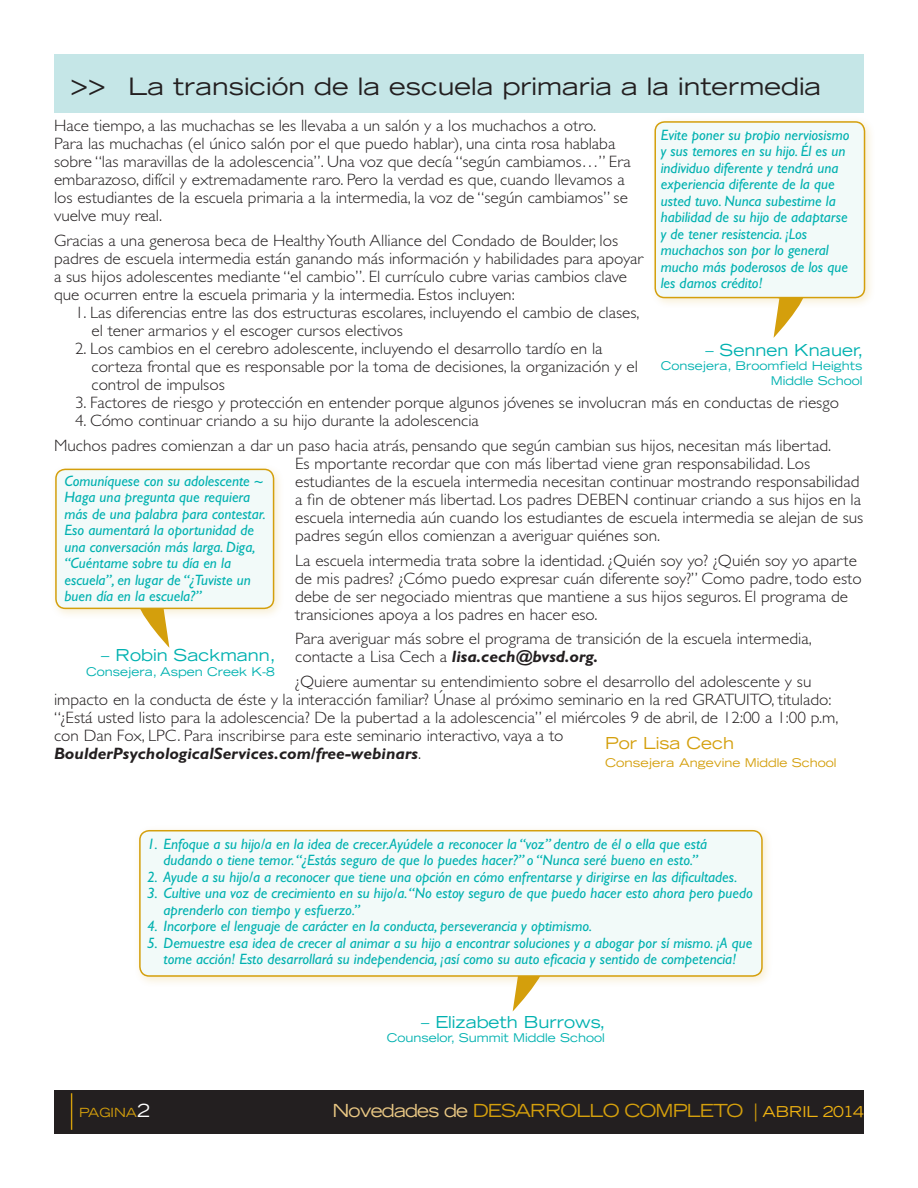
<style>
.page{position:relative;width:918px;height:1188px;background:#fff}
.page>*{position:absolute;margin:0;border:0;box-sizing:border-box;transform-origin:0 0}
.t1{font:expanded 24px "Trade Gothic LT Std";color:#231f20;scale:1.04 1}
.t2{font:expanded 18px "Trade Gothic LT Std";letter-spacing:-.05em;color:#d49f0c}
.t3{font:300 16.5px/18px "Gill Sans Std";color:#231f20;scale:1.04 1}
.t4{font:expanded 16.5px "Trade Gothic LT Std";color:#00b1b0}
.t5{font:expanded 16.5px "Trade Gothic LT Std";color:#d49f0c}
.t6{font:italic 15px/16.5px "Gill Sans Std";color:#00b1b0}
.t7{font:expanded 12.6px "Trade Gothic LT Std";color:#d49f0c}
.t8{font:expanded 12px/14.4px "Trade Gothic LT Std";color:#00b1b0;text-align:right}
.t9{font:expanded 12px "Trade Gothic LT Std";color:#d49f0c;scale:1.04 1}
.s1{font-size:30px}
.s2{font-weight:700;font-style:italic}
.s3{font-size:18px;color:#fff}
.s4{color:#eac884}
.s5{font-size:15px;color:#efb211}
</style>
<div class="page">
<div style="left:54px;top:1090px;width:810px;height:44px;background:#231f20"></div>
<hr style="left:71px;top:1093px;width:1px;height:37px;background:#d49f0c">
<div style="left:54px;top:54px;width:810px;height:58px;background:#c5e6e7"></div>
<svg style="left:773px;top:309px;width:24px;height:29px"></svg>
<div style="left:649px;top:116px;width:227px;height:193px;background:#d49f0c;opacity:.17"></div>
<div style="left:655px;top:122px;width:210px;height:176px;background:#f2faf9;border-radius:9px"></div>
<div style="left:654px;top:121px;width:211px;height:177px;border:2px solid #d49f0c;border-radius:9px"></div>
<svg style="left:147px;top:620px;width:23px;height:28px"></svg>
<div style="left:50px;top:463px;width:235px;height:157px;background:#d49f0c;opacity:.17"></div>
<div style="left:56px;top:469px;width:218px;height:139px;background:#f2faf9;border-radius:9px"></div>
<div style="left:55px;top:469px;width:219px;height:140px;border:2px solid #d49f0c;border-radius:9px"></div>
<svg style="left:512px;top:988px;width:21px;height:23px"></svg>
<div style="left:134px;top:825px;width:640px;height:163px;background:#d49f0c;opacity:.17"></div>
<div style="left:140px;top:831px;width:622px;height:145px;background:#f2faf9;border-radius:9px"></div>
<div style="left:139px;top:830px;width:624px;height:147px;border:2px solid #d49f0c;border-radius:9px"></div>
<h1 class="t1" style="left:70px;top:71px;width:723px"><span class="s1">&gt;&gt;</span> La transición de la escuela primaria a la intermedia</h1>
<p class="t3" style="left:54px;top:117px;width:556px">Hace tiempo, a las muchachas se les llevaba a un salón y a los muchachos a otro.<br>Para las muchachas (el único salón por el que puedo hablar), una cinta rosa hablaba sobre “las maravillas de la adolescencia”. Una voz que decía “según cambiamos…” Era embarazoso, difícil y extremadamente raro. Pero la verdad es que, cuando llevamos a los estudiantes de la escuela primaria a la intermedia, la voz de “según cambiamos” se vuelve muy real.</p>
<p class="t3" style="left:54px;top:232px;width:568px">Gracias a una generosa beca de Healthy Youth Alliance del Condado de Boulder, los padres de escuela intermedia están ganando más información y habilidades para apoyar a sus hijos adolescentes mediante “el cambio”. El currículo cubre varias cambios clave que ocurren entre la escuela primaria y la intermedia. Estos incluyen:</p>
<p class="t3" style="left:92px;top:304px;width:528px;text-indent:-16px">1. Las diferencias entre las dos estructuras escolares, incluyendo el cambio de clases, el tener armarios y el escoger cursos electivos</p>
<p class="t3" style="left:92px;top:340px;width:527px;text-indent:-16px">2. Los cambios en el cerebro adolescente, incluyendo el desarrollo tardío en la corteza frontal que es responsable por la toma de decisiones, la organización y el control de impulsos</p>
<p class="t3" style="left:75px;top:394px;width:736px">3. Factores de riesgo y protección en entender porque algunos jóvenes se involucran más en conductas de riesgo</p>
<p class="t3" style="left:54px;top:408px;width:749px;line-height:24.8px;text-indent:21px">4. Cómo continuar criando a su hijo durante la adolescencia<br>Muchos padres comienzan a dar un paso hacia atrás, pensando que según cambian sus hijos, necesitan más libertad.</p>
<p class="t3" style="left:295px;top:454px;width:548px">Es mportante recordar que con más libertad viene gran responsabilidad. Los estudiantes de la escuela intermedia necesitan continuar mostrando responsabilidad a fin de obtener más libertad. Los padres DEBEN continuar criando a sus hijos en la escuela internedia aún cuando los estudiantes de escuela intermedia se alejan de sus padres según ellos comienzan a averiguar quiénes son.</p>
<p class="t3" style="left:295px;top:551px;width:546px">La escuela intermedia trata sobre la identidad. ¿Quién soy yo? ¿Quién soy yo aparte de mis padres? ¿Cómo puedo expresar cuán diferente soy?” Como padre, todo esto debe de ser negociado mientras que mantiene a sus hijos seguros. El programa de transiciones apoya a los padres en hacer eso.</p>
<p class="t3" style="left:295px;top:630px;width:498px">Para averiguar más sobre el programa de transición de la escuela intermedia, contacte a Lisa Cech a <span class="s2">lisa.cech@bvsd.org.</span></p>
<p class="t3" style="left:54px;top:673px;width:756px;text-indent:241px">¿Quiere aumentar su entendimiento sobre el desarrollo del adolescente y su impacto en la conducta de éste y la interacción familiar? Únase al próximo seminario en la red GRATUITO, titulado: “¿Está usted listo para la adolescencia? De la pubertad a la adolescencia” el miércoles 9 de abril, de 12:00 a 1:00 p.m, con Dan Fox, LPC. Para inscribirse para este seminario interactivo, vaya a to <span class="s2">BoulderPsychologicalServices.com/free-webinars</span>.</p>
<p class="t6" style="left:661px;top:126px;width:190px">Evite poner su propio nerviosismo y sus temores en su hijo. Él es un individuo diferente y tendrá una experiencia diferente de la que usted tuvo. Nunca subestime la habilidad de su hijo de adaptarse y de tener resistencia. ¡Los muchachos son por lo general mucho más poderosos de los que les damos crédito!</p>
<p class="t4" style="left:705px;top:339px;width:160px">– Sennen Knauer,</p>
<p class="t8" style="left:661px;top:358px;width:203px">Consejera, Broomfield Heights<br>Middle School</p>
<p class="t6" style="left:64px;top:472px;width:203px">Comuníquese con su adolescente ~<br>Haga una pregunta que requiera más de una palabra para contestar.<br>Eso aumentará la oportunidad de una conversación más larga. Diga, “Cuéntame sobre tu día en la escuela”, en lugar de “¿Tuviste un buen día en la escuela?”</p>
<p class="t4" style="left:101px;top:644px;width:176px">– Robin Sackmann,</p>
<p class="t8" style="left:86px;top:664px;width:190px">Consejera, Aspen Creek K-8</p>
<p class="t5" style="left:605px;top:732px;width:131px">Por Lisa Cech</p>
<p class="t9" style="left:605px;top:755px;width:224px">Consejera Angevine Middle School</p>
<p class="t6" style="left:147px;top:835px;width:562px;text-align:center">1. Enfoque a su hijo/a en la idea de crecer.Ayúdele a reconocer la “voz” dentro de él o ella que está dudando o tiene temor. “¿Estás seguro de que lo puedes hacer?” o “Nunca seré bueno en esto.”</p>
<p class="t6" style="left:147px;top:868px;width:592px">2. Ayude a su hijo/a a reconocer que tiene una opción en cómo enfrentarse y dirigirse en las dificultades.</p>
<p class="t6" style="left:164px;top:885px;width:591px;text-indent:-16px">3. Cultive una voz de crecimiento en su hijo/a. “No estoy seguro de que puedo hacer esto ahora pero puedo aprenderlo con tiempo y esfuerzo.”</p>
<p class="t6" style="left:147px;top:918px;width:447px">4. Incorpore el lenguaje de carácter en la conducta, perseverancia y optimismo.</p>
<p class="t6" style="left:147px;top:934px;width:607px;text-align:center">5. Demuestre esa idea de crecer al animar a su hijo a encontrar soluciones y a abogar por sí mismo. ¡A que tome acción! Esto desarrollará su independencia, ¡así como su auto eficacia y sentido de competencia!</p>
<p class="t4" style="left:421px;top:1011px;width:186px">– Elizabeth Burrows,</p>
<p class="t8" style="left:387px;top:1031px;width:219px">Counselor, Summit Middle School</p>
<p class="t7" style="left:79px;top:1105px;width:73px">PAGINA<span class="s3">2</span></p>
<p class="t2" style="left:333px;top:1099px;width:533px"><span class="s4">Novedades de</span> DESARROLLO COMPLETO | <span class="s5">ABRIL 2014</span></p>
</div>
